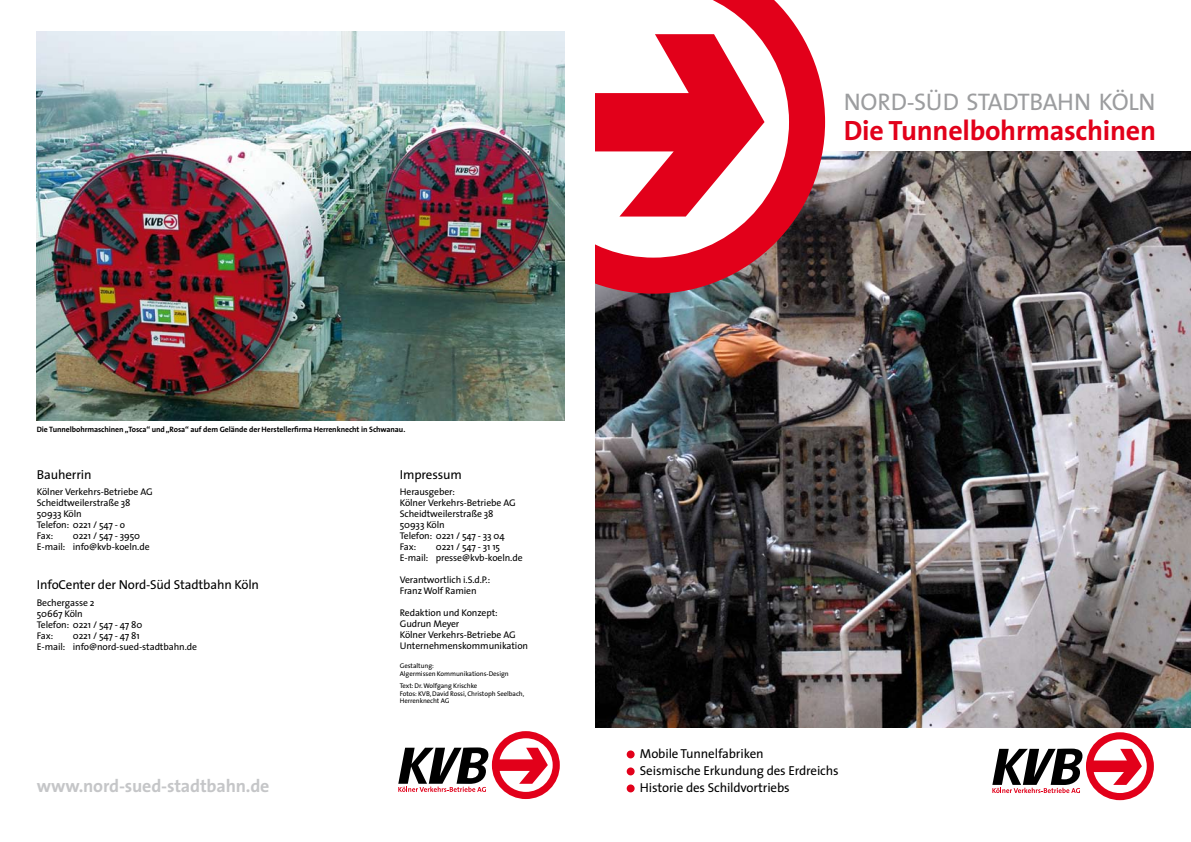
<style>
.page{position:relative;width:1191px;height:842px;background:#fff}
.page>*{position:absolute;margin:0;border:0;box-sizing:border-box;transform-origin:0 0}
.t1{font:700 28px "The Sans";letter-spacing:-.01em;color:#e2001a}
.t2{font:24.1px "The Sans";letter-spacing:-.01em;color:#9c9d9f}
.t3{font:700 18px "The Sans";letter-spacing:-.01em;color:#c5c6c8}
.t4{font:13px "The Sans";letter-spacing:-.01em;color:#000}
.t5{font:9.7px/11px "The Sans";letter-spacing:-.01em;color:#000}
.t6{font:9.7px/11px "The Sans";letter-spacing:-.03em;color:#000}
.t7{font:700 7.8px "The Sans";letter-spacing:-.01em;color:#000}
.t8{font:6.8px/7.8px "The Sans";letter-spacing:-.01em;color:#000}
</style>
<div class="page">
<img style="left:595px;top:151px;width:596px;height:576px">
<svg style="left:595px;top:0;width:230px;height:294px"></svg>
<img style="left:37px;top:31px;width:527px;height:390px">
<svg style="left:398px;top:731px;width:162px;height:68px"></svg>
<svg style="left:992px;top:732px;width:161px;height:68px"></svg>
<div style="left:626px;top:750px;width:8px;height:8px;background:#e2001a;border-radius:50%"></div>
<div style="left:626px;top:767px;width:8px;height:8px;background:#e2001a;border-radius:50%"></div>
<div style="left:626px;top:784px;width:8px;height:8px;background:#e2001a;border-radius:50%"></div>
<h2 class="t2" style="left:844px;top:82px;width:149px">Nord-Süd Stadtba</h2>
<h2 class="t2" style="left:1057px;top:82px;width:96px">hn Köln</h2>
<h1 class="t1" style="left:844px;top:107px;width:314px">Die Tunnelbohrmaschinen</h1>
<p class="t7" style="left:37px;top:423px;width:370px">Die Tunnelbohrmaschinen„Tosca“ und„Rosa“ auf dem Gelände der Herstellerfirma Herrenknecht in Schwanau.</p>
<h3 class="t4" style="left:37px;top:464px;width:56px">Bauherrin</h3>
<p class="t5" style="left:37px;top:486px;width:117px">Kölner Verkehrs-Betriebe AG<br>Scheidtweilerstraße 38<br>50933</p>
<h3 class="t4" style="left:400px;top:464px;width:64px">Impressum</h3>
<p class="t5" style="left:400px;top:486px;width:117px">Herausgeber:<br>Kölner Verkehrs-Betriebe AG<br>Scheidtweilerstraße 38<br>50933</p>
<p class="t6" style="left:37px;top:508px;width:90px;text-indent:27px">Köln<br>Telefon: 0221 / 547 - o<br>Fax:</p>
<p class="t5" style="left:400px;top:519px;width:106px;text-indent:27px">Köln<br>Telefon: 0221 / 547 - 33 04<br>Fax:</p>
<p class="t5" style="left:73px;top:530px;width:50px">0221/ 547 - 395</p>
<p class="t5" style="left:37px;top:530px;width:114px;text-indent:97px">0<br>E-mail: info@kvb-koeln.de</p>
<h3 class="t4" style="left:37px;top:574px;width:224px">InfoCenter der Nord-Süd Stadtbahn Köln</h3>
<p class="t5" style="left:37px;top:597px;width:56px">Bechergasse 2<br>50667</p>
<p class="t5" style="left:400px;top:541px;width:124px;text-indent:36px">0221/ 547 - 3115<br>E-mail: presse@kvb-koeln.de</p>
<p class="t5" style="left:400px;top:574px;width:92px">Verantwortlich i.S.d.P.:<br>Franz Wolf Ramien</p>
<p class="t5" style="left:400px;top:607px;width:130px">Redaktion und Konzept:<br>Gudrun Meyer<br>Kölner Verkehrs-Betriebe AG<br>Unternehmenskommunikation</p>
<p class="t8" style="left:400px;top:662px;width:110px">Gestaltung:<br>Algermissen Kommunikations-Design</p>
<p class="t8" style="left:400px;top:681px;width:126px">Text: Dr.Wolfgang Krischke<br>Fotos: KVB, David Rossi, Christoph Seelbach,<br>Herrenknecht AG</p>
<p class="t6" style="left:37px;top:608px;width:107px;text-indent:28px">Köln<br>Telefon: 0221 / 547 - 47 80<br>Fax:</p>
<p class="t5" style="left:37px;top:630px;width:162px;text-indent:36px">0221/ 547 -47 81<br>E-mail: info@nord-sued-stadtbahn.de</p>
<h3 class="t3" style="left:37px;top:771px;width:234px">www.nord-sued-stadtbahn.de</h3>
<h3 class="t4" style="left:640px;top:743px;width:125px">Mobile Tunnelfabriken</h3>
<h3 class="t4" style="left:640px;top:760px;width:200px">Seismische Erkundung des Erdreichs</h3>
<h3 class="t4" style="left:634px;top:777px;width:157px">H istorie des Schildvortriebs</h3>
</div>
